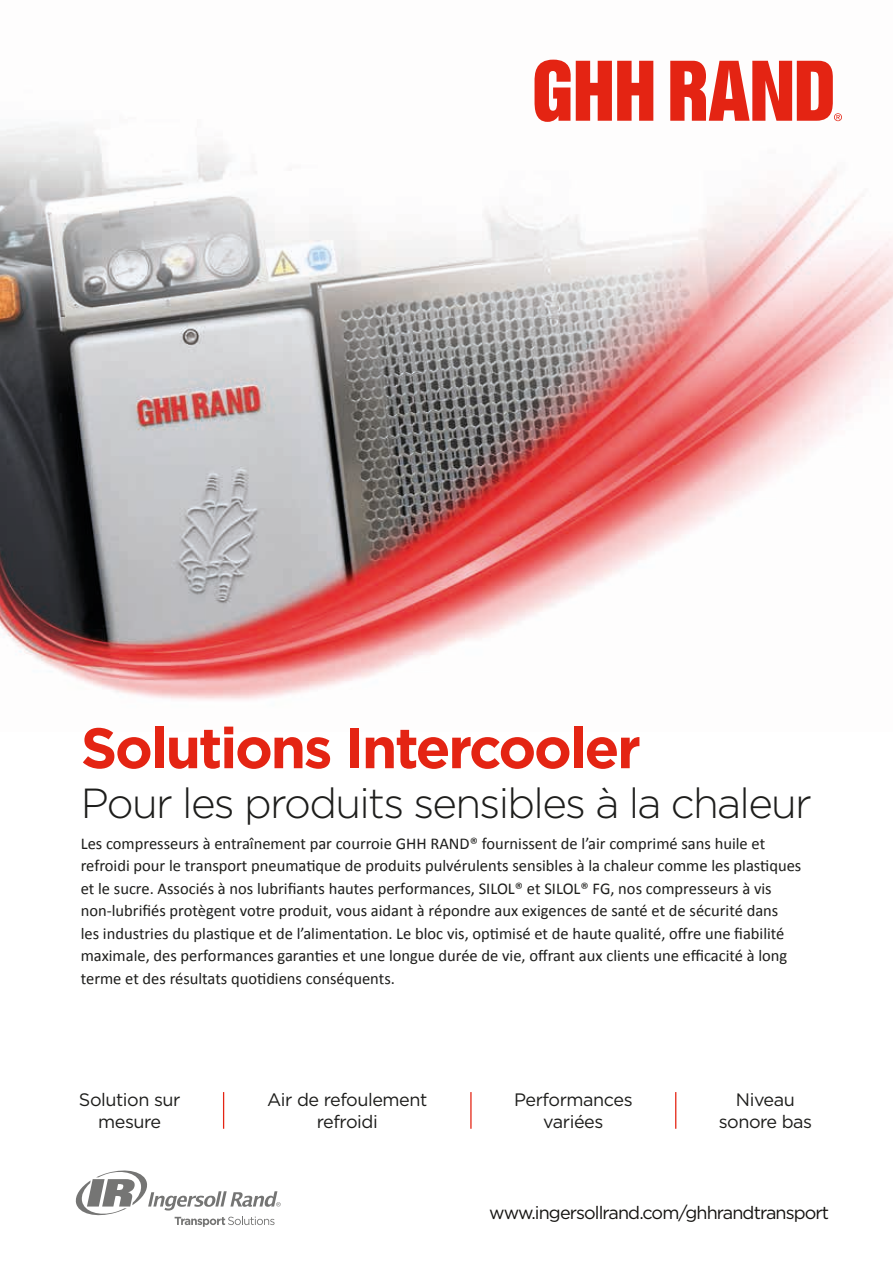
<style>
.page{position:relative;width:893px;height:1263px;background:#fff}
.page>*{position:absolute;margin:0;border:0;box-sizing:border-box;transform-origin:0 0}
.t1{font:700 57px "Gotham";letter-spacing:-.04em;color:#e42413}
.t2{font:300 42px "Gotham";letter-spacing:-.04em;color:#1d1d1b}
.t3{font:18px/21.6px "Gotham";letter-spacing:-.025em;color:#1d1d1b;text-align:center}
.t4{font:18px "Gotham";letter-spacing:-.05em;color:#151411}
.t5{font:16.5px/22.5px "Calibri";color:#1d1d1b}
</style>
<div class="page">
<img style="left:0;top:59px;width:893px;height:641px">
<hr style="left:223px;top:1092px;width:1px;height:37px;background:#e42413">
<hr style="left:470px;top:1092px;width:2px;height:37px;background:#e42413">
<hr style="left:675px;top:1092px;width:1px;height:37px;background:#e42413">
<svg style="left:534px;top:60px;width:119px;height:62px"></svg>
<svg style="left:670px;top:61px;width:172px;height:60px"></svg>
<svg style="left:76px;top:1170px;width:205px;height:57px"></svg>
<h1 class="t1" style="left:81px;top:715px;width:562px">Solutions Intercooler</h1>
<h2 class="t2" style="left:81px;top:776px;width:733px">Pour les produits sensibles à la chaleur</h2>
<p class="t5" style="left:81px;top:831px;width:722px">Les compresseurs à entraînement par courroie GHH RAND® fournissent de l’air comprimé sans huile et refroidi pour le transport pneumatique de produits pulvérulents sensibles à la chaleur comme les plastiques et le sucre. Associés à nos lubrifiants hautes performances, SILOL® et SILOL® FG, nos compresseurs à vis non-lubrifiés protègent votre produit, vous aidant à répondre aux exigences de santé et de sécurité dans<br>les industries du plastique et de l’alimentation. Le bloc vis, optimisé et de haute qualité, offre une fiabilité maximale, des performances garanties et une longue durée de vie, offrant aux clients une efficacité à long terme et des résultats quotidiens conséquents.</p>
<p class="t3" style="left:79px;top:1089px;width:103px">Solution sur mesure</p>
<p class="t3" style="left:267px;top:1089px;width:162px">Air de refoulement refroidi</p>
<p class="t3" style="left:514px;top:1089px;width:120px">Performances variées</p>
<p class="t3" style="left:719px;top:1089px;width:95px">Niveau sonore bas</p>
<p class="t4" style="left:489px;top:1201px;width:341px">www.ingersollrand.com/ghhrandtransport</p>
</div>
